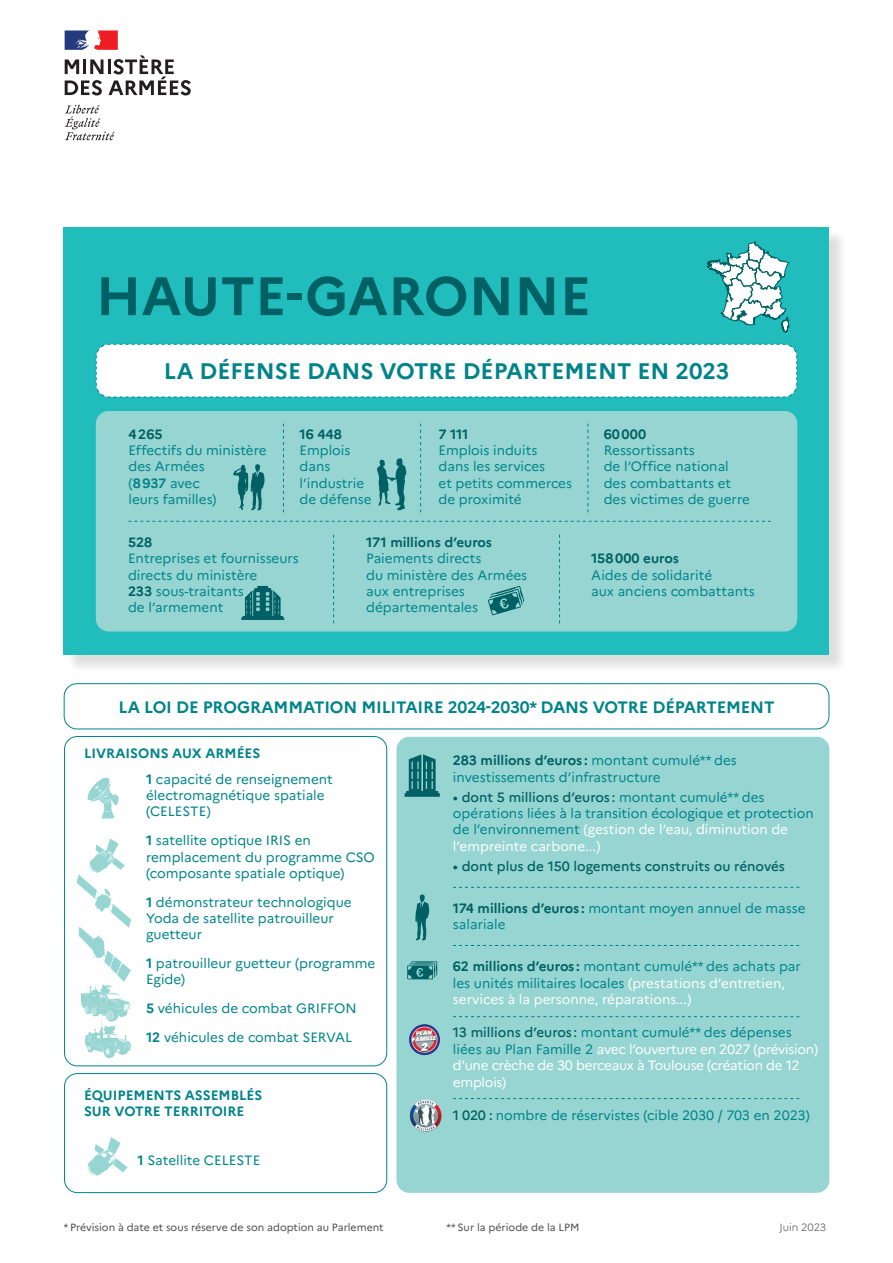
<style>
.page{position:relative;width:893px;height:1263px;background:#fff}
.page>*{position:absolute;margin:0;border:0;box-sizing:border-box;transform-origin:0 0}
.t1{font:700 54px "Marianne";color:#006063}
.t2{font:700 22.5px "Marianne";color:#00848a}
.t3{font:700 16.5px "Marianne";letter-spacing:-.01em;color:#00848a}
.t4{font:13.5px/16.2px "Marianne";color:#00848a}
.t5{font:13.5px/16.5px "Marianne";letter-spacing:-.02em;color:#fff}
.t6{font:13.5px/16.5px "Marianne";color:#fff}
.t7{font:700 13.5px/16.2px "Marianne";color:#00848a}
.t8{font:700 13.5px "Marianne";color:#006063}
.t9{font:500 13.5px "Marianne";color:#006063}
.t10{font:10.5px "Marianne";color:#4b4c4d}
.t11{font:300 10.5px "Marianne";color:#4b4c4d}
.s1{font-weight:700}
.s2{font-weight:700;color:#006063}
.s3{font-weight:500;color:#006063}
.s4{color:#fff}
.s5{color:#00848a}
</style>
<div class="page">
<svg style="left:65px;top:105px;width:50px;height:35px"></svg>
<svg style="left:65px;top:30px;width:126px;height:65px"></svg>
<div style="left:66px;top:230px;width:782px;height:443px;background:#231f20;opacity:.15"></div>
<div style="left:64px;top:227px;width:765px;height:428px;background:#21bdbd"></div>
<div style="left:96px;top:411px;width:701px;height:220px;background:#96d5d2;border-radius:13px"></div>
<svg style="left:95px;top:343px;width:702px;height:55px;background:#f0f9f9"></svg>
<svg style="left:233px;top:464px;width:32px;height:46px"></svg>
<svg style="left:377px;top:458px;width:29px;height:52px"></svg>
<svg style="left:128px;top:521px;width:643px;height:1px"></svg>
<svg style="left:241px;top:586px;width:43px;height:34px"></svg>
<svg style="left:420px;top:424px;width:1px;height:88px"></svg>
<svg style="left:587px;top:424px;width:1px;height:88px"></svg>
<svg style="left:333px;top:535px;width:1px;height:88px"></svg>
<svg style="left:559px;top:535px;width:1px;height:88px"></svg>
<svg style="left:283px;top:424px;width:1px;height:88px"></svg>
<div style="left:64px;top:683px;width:765px;height:46px;border:1px solid #00848a;border-radius:13px"></div>
<div style="left:64px;top:1073px;width:323px;height:120px;border:1px solid #00848a;border-radius:13px"></div>
<svg style="left:488px;top:586px;width:36px;height:29px"></svg>
<div style="left:396px;top:737px;width:433px;height:456px;background:#96d5d2;border-radius:13px"></div>
<svg style="left:415px;top:894px;width:14px;height:46px"></svg>
<img style="left:409px;top:1024px;width:31px;height:31px">
<svg style="left:407px;top:961px;width:30px;height:18px"></svg>
<svg style="left:405px;top:754px;width:35px;height:43px"></svg>
<svg style="left:453px;top:887px;width:346px;height:1px"></svg>
<svg style="left:453px;top:945px;width:346px;height:1px"></svg>
<svg style="left:453px;top:1016px;width:346px;height:1px"></svg>
<svg style="left:453px;top:1098px;width:346px;height:1px"></svg>
<svg style="left:707px;top:242px;width:82px;height:92px"></svg>
<svg style="left:87px;top:1137px;width:41px;height:39px"></svg>
<img style="left:409px;top:1099px;width:33px;height:33px">
<div style="left:64px;top:736px;width:323px;height:330px;border:1px solid #00848a;border-radius:13px"></div>
<svg style="left:87px;top:777px;width:32px;height:42px"></svg>
<svg style="left:77px;top:838px;width:54px;height:220px"></svg>
<h1 class="t1" style="left:96px;top:263px;width:497px">HAUTE-GARONNE</h1>
<h2 class="t2" style="left:164px;top:357px;width:567px">LA DÉFENSE DANS VOTRE DÉPARTEMENT EN 2023</h2>
<p class="t8" style="left:128px;top:426px;width:36px">4265</p>
<p class="t4" style="left:128px;top:442px;width:140px">Effectifs du ministère des Armées<br>(<span class="s1">8937</span> avec<br>leurs familles)</p>
<p class="t8" style="left:128px;top:534px;width:26px">528</p>
<p class="t4" style="left:128px;top:550px;width:172px">Entreprises et fournisseurs directs du ministère<br><span class="s2">233</span> sous-traitants<br>de l’armement</p>
<p class="t8" style="left:300px;top:426px;width:44px">16 448</p>
<p class="t4" style="left:300px;top:442px;width:74px">Emplois dans l’industrie de défense</p>
<p class="t8" style="left:604px;top:426px;width:44px">60000</p>
<p class="t4" style="left:604px;top:442px;width:148px">Ressortissants<br>de l’Office national des combattants et des victimes de guerre</p>
<p class="t8" style="left:439px;top:426px;width:31px">7 111</p>
<p class="t4" style="left:439px;top:442px;width:135px">Emplois induits<br>dans les services<br>et petits commerces de proximité</p>
<p class="t8" style="left:366px;top:534px;width:127px">171 millions d’euros</p>
<p class="t4" style="left:366px;top:550px;width:163px">Paiements directs<br>du ministère des Armées aux entreprises départementales</p>
<p class="t8" style="left:591px;top:550px;width:89px">158000 euros</p>
<p class="t4" style="left:591px;top:567px;width:165px">Aides de solidarité<br>aux anciens combattants</p>
<p class="t3" style="left:119px;top:697px;width:657px">LA LOI DE PROGRAMMATION MILITAIRE 2024-2030* DANS VOTRE DÉPARTEMENT</p>
<p class="t7" style="left:84px;top:745px;width:178px">LIVRAISONS AUX ARMÉES</p>
<p class="t4" style="left:146px;top:771px;width:188px"><span class="s1">1</span> capacité de renseignement électromagnétique spatiale (CELESTE)</p>
<p class="t4" style="left:146px;top:832px;width:230px"><span class="s1">1</span> satellite optique IRIS en remplacement du programme CSO (composante spatiale optique)</p>
<p class="t4" style="left:146px;top:894px;width:207px"><span class="s1">1</span> démonstrateur technologique<br>Yoda de satellite patrouilleur guetteur</p>
<p class="t4" style="left:146px;top:955px;width:231px"><span class="s1">1</span> patrouilleur guetteur (programme<br>Egide)</p>
<p class="t4" style="left:146px;top:994px;width:212px;line-height:29px"><span class="s1">5</span> véhicules de combat GRIFFON<br><span class="s1">12</span> véhicules de combat SERVAL</p>
<p class="t7" style="left:84px;top:1087px;width:180px">ÉQUIPEMENTS ASSEMBLÉS<br>SUR VOTRE TERRITOIRE</p>
<p class="t4" style="left:138px;top:1152px;width:124px"><span class="s1">1</span> Satellite CELESTE</p>
<p class="t4" style="left:453px;top:752px;width:285px"><span class="s2">283 millions d’euros :</span> montant cumulé** des investissements d’infrastructure</p>
<p class="t4" style="left:453px;top:789px;width:362px"><span class="s3">• dont 5 millions d’euros :</span> montant cumulé** des opérations liées à la transition écologique et protection de l’environnement <span class="s4">(gestion de l’eau, diminution de l’empreinte carbone...)</span></p>
<p class="t9" style="left:453px;top:858px;width:334px">• dont plus de 150 logements construits ou rénovés</p>
<p class="t4" style="left:453px;top:900px;width:354px"><span class="s2">174 millions d’euros :</span> montant moyen annuel de masse salariale</p>
<p class="t6" style="left:453px;top:958px;width:349px"><span class="s2">62 millions d’euros :</span> <span class="s5">montant cumulé** des achats par les unités militaires locales</span> (prestations d’entretien, services à la personne, réparations...)</p>
<p class="t5" style="left:453px;top:1024px;width:367px"><span class="s3">13 millions d’euros :</span> <span class="s5">montant cumulé** des dépenses liées au Plan Famille 2</span> avec l’ouverture en 2027 (prévision) d’une crèche de 30 berceaux à Toulouse (création de 12 emplois)</p>
<p class="t4" style="left:453px;top:1106px;width:358px"><span class="s3">1 020 :</span> nombre de réservistes (cible 2030 / 703 en 2023)</p>
<p class="t10" style="left:64px;top:1220px;width:321px">* Prévision à date et sous réserve de son adoption au Parlement</p>
<p class="t10" style="left:446px;top:1220px;width:134px">** Sur la période de la LPM</p>
<p class="t11" style="left:780px;top:1220px;width:48px">Juin 2023</p>
</div>
